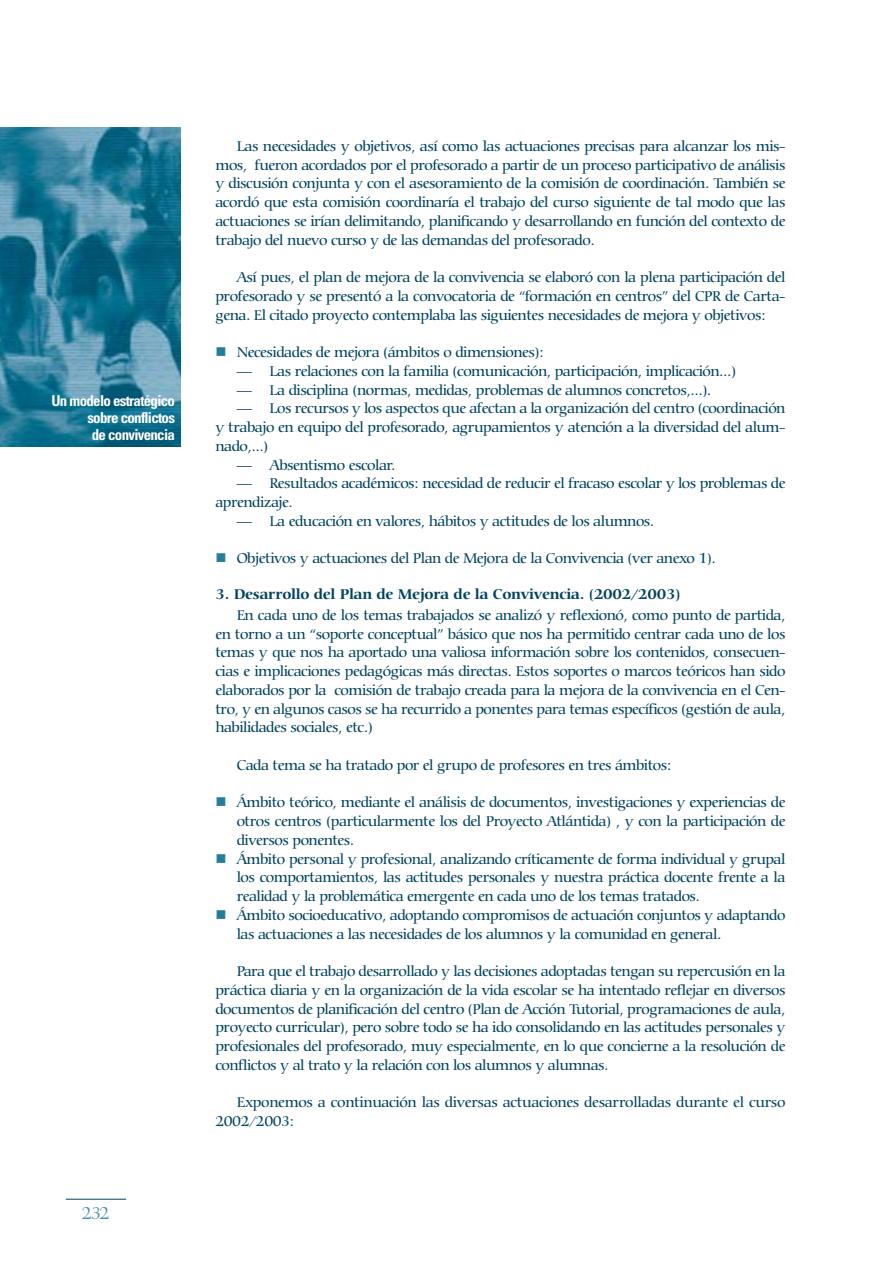
<style>
.page{position:relative;width:893px;height:1262px;background:#fff}
.page>*{position:absolute;margin:0;border:0;box-sizing:border-box;transform-origin:0 0}
.t1{font:300 18px "Carmina BT";color:#488faa}
.t2{font:500 15px/18.8px "Carmina BT";letter-spacing:-.035em;color:#004360;text-align:justify}
.t3{font:700 15px "Carmina BT";letter-spacing:-.02em;color:#004360}
.t4{font:700 condensed 15px/17.4px "Univers";letter-spacing:-.05em;color:#fff;text-align:justify}
</style>
<div class="page">
<hr style="left:66px;top:1198px;width:60px;height:1px;background:#004360">
<img style="left:0;top:128px;width:181px;height:318px">
<p class="t4" style="left:87px;top:393px;width:89px;text-indent:-36px">Un modelo estratégico sobre conflictos de convivencia</p>
<p class="t1" style="left:82px;top:1206px;width:30px">232</p>
<p class="t2" style="left:215px;top:138px;width:571px;text-indent:21px">Las necesidades y objetivos, así como las actuaciones precisas para alcanzar los mis&shy;mos, fueron acordados por el profesorado a partir de un proceso participativo de análisis y discusión conjunta y con el asesoramiento de la comisión de coordinación. También se acordó que esta comisión coordinaría el trabajo del curso siguiente de tal modo que las actuaciones se irían delimitando, planificando y desarrollando en función del contexto de trabajo del nuevo curso y de las demandas del profesorado.</p>
<p class="t2" style="left:215px;top:269px;width:571px;text-indent:21px">Así pues, el plan de mejora de la convivencia se elaboró con la plena participación del profesorado y se presentó a la convocatoria de “formación en centros” del CPR de Carta&shy;gena. El citado proyecto contemplaba las siguientes necesidades de mejora y objetivos:</p>
<p class="t2" style="left:237px;top:344px;width:309px">Necesidades de mejora (ámbitos o dimensiones):</p>
<p class="t2" style="left:237px;top:363px;width:501px">— Las relaciones con la familia (comunicación, participación, implicación...)</p>
<p class="t2" style="left:237px;top:382px;width:476px">— La disciplina (normas, medidas, problemas de alumnos concretos,...).</p>
<p class="t2" style="left:215px;top:401px;width:571px;text-indent:21px">— Los recursos y los aspectos que afectan a la organización del centro (coordinación y trabajo en equipo del profesorado, agrupamientos y atención a la diversidad del alum&shy;nado,...)</p>
<p class="t2" style="left:237px;top:457px;width:160px">— Absentismo escolar.</p>
<p class="t2" style="left:215px;top:476px;width:571px;text-indent:21px">— Resultados académicos: necesidad de reducir el fracaso escolar y los problemas de aprendizaje.</p>
<p class="t2" style="left:237px;top:513px;width:419px">— La educación en valores, hábitos y actitudes de los alumnos.</p>
<p class="t2" style="left:237px;top:551px;width:480px">Objetivos y actuaciones del Plan de Mejora de la Convivencia (ver anexo 1).</p>
<p class="t3" style="left:215px;top:588px;width:467px">3. Desarrollo del Plan de Mejora de la Convivencia. (2002/2003)</p>
<p class="t2" style="left:215px;top:607px;width:571px;text-indent:21px">En cada uno de los temas trabajados se analizó y reflexionó, como punto de partida, en torno a un “soporte conceptual” básico que nos ha permitido centrar cada uno de los temas y que nos ha aportado una valiosa información sobre los contenidos, consecuen&shy;cias e implicaciones pedagógicas más directas. Estos soportes o marcos teóricos han sido elaborados por la comisión de trabajo creada para la mejora de la convivencia en el Cen&shy;tro, y en algunos casos se ha recurrido a ponentes para temas específicos (gestión de aula, habilidades sociales, etc.)</p>
<p class="t2" style="left:237px;top:757px;width:436px">Cada tema se ha tratado por el grupo de profesores en tres ámbitos:</p>
<p class="t2" style="left:237px;top:794px;width:550px;text-align:left">Ámbito teórico, mediante el análisis de documentos, investigaciones y experiencias de otros centros (particularmente los del Proyecto Atlántida) , y con la participación de diversos ponentes.<br>Ámbito personal y profesional, analizando críticamente de forma individual y grupal los comportamientos, las actitudes personales y nuestra práctica docente frente a la realidad y la problemática emergente en cada uno de los temas tratados.<br>Ámbito socioeducativo, adoptando compromisos de actuación conjuntos y adaptando las actuaciones a las necesidades de los alumnos y la comunidad en general.</p>
<p class="t2" style="left:215px;top:963px;width:571px;text-indent:21px">Para que el trabajo desarrollado y las decisiones adoptadas tengan su repercusión en la práctica diaria y en la organización de la vida escolar se ha intentado reflejar en diversos documentos de planificación del centro (Plan de Acción Tutorial, programaciones de aula, proyecto curricular), pero sobre todo se ha ido consolidando en las actitudes personales y profesionales del profesorado, muy especialmente, en lo que concierne a la resolución de conflictos y al trato y la relación con los alumnos y alumnas.</p>
<p class="t2" style="left:215px;top:1094px;width:571px;text-indent:21px">Exponemos a continuación las diversas actuaciones desarrolladas durante el curso<br>2002/2003:</p>
</div>
